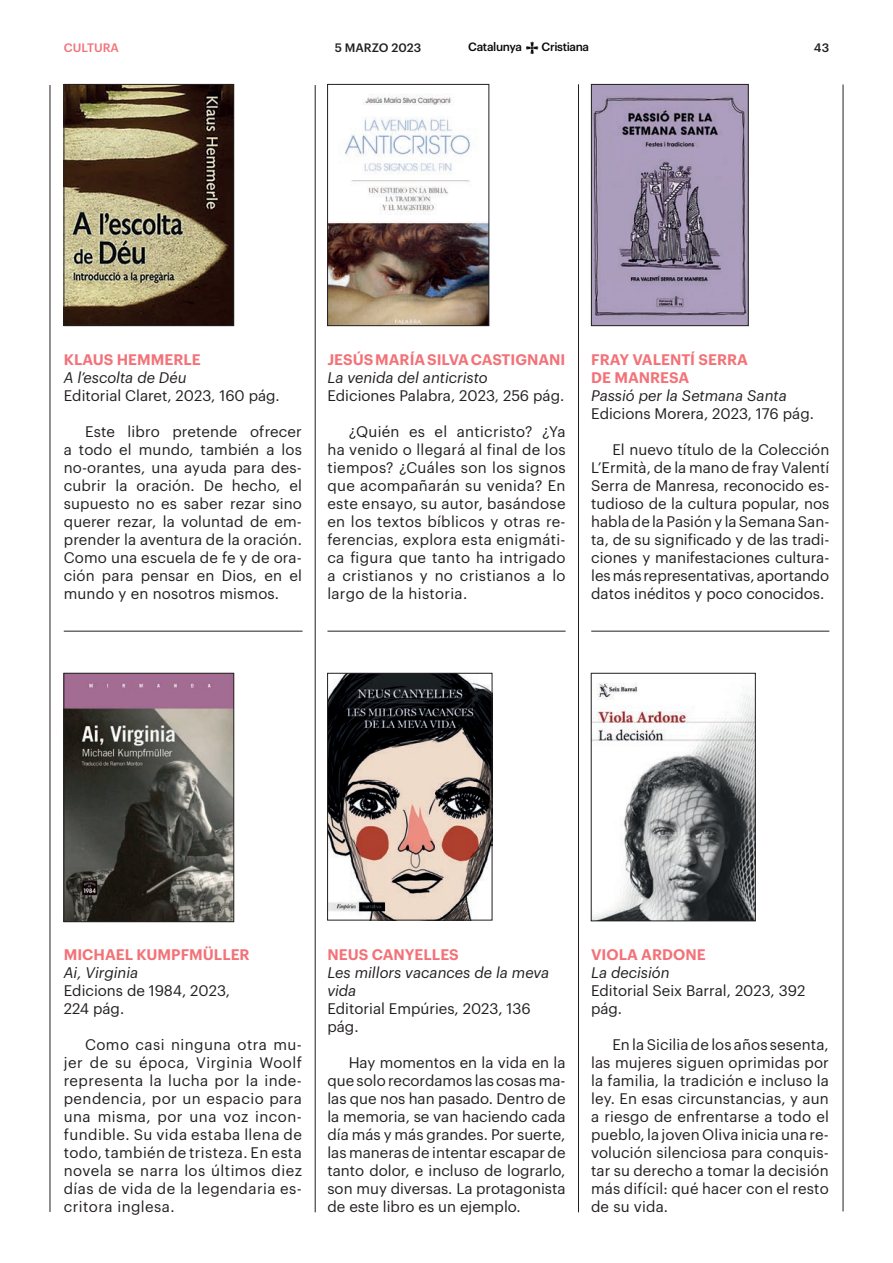
<style>
.page{position:relative;width:893px;height:1263px;background:#fff}
.page>*{position:absolute;margin:0;border:0;box-sizing:border-box;transform-origin:0 0}
.t1{font:15px/18px "Graphik";letter-spacing:.005em;color:#231f20;text-align:justify}
.t2{font:italic 15px/18px "Graphik";color:#231f20}
.t3{font:600 15px/18px "Graphik";color:#f27278}
.t4{font:500 12px "Graphik";color:#231f20}
.t5{font:500 12px "Graphik";color:#f27278}
.t6{font:500 11.85px "Graphik";letter-spacing:-.03em;color:#07090c}
</style>
<div class="page">
<svg style="left:526px;top:42px;width:12px;height:12px"></svg>
<hr style="left:843px;top:85px;width:1px;height:1126px;background:#231f20">
<hr style="left:50px;top:85px;width:1px;height:1127px;background:#231f20">
<hr style="left:64px;top:631px;width:239px;height:1px;background:#231f20">
<hr style="left:327px;top:631px;width:239px;height:1px;background:#231f20">
<hr style="left:315px;top:85px;width:1px;height:1127px;background:#231f20">
<hr style="left:591px;top:631px;width:238px;height:1px;background:#231f20">
<img style="left:593px;top:683px;width:160px;height:236px">
<div style="left:591px;top:673px;width:164px;height:248px;border:1px solid #231f20"></div>
<img style="left:66px;top:675px;width:166px;height:245px">
<div style="left:64px;top:673px;width:170px;height:249px;border:1px solid #231f20"></div>
<img style="left:329px;top:675px;width:161px;height:243px">
<div style="left:327px;top:673px;width:165px;height:247px;border:1px solid #231f20"></div>
<hr style="left:578px;top:84px;width:1px;height:1128px;background:#231f20">
<img style="left:66px;top:86px;width:166px;height:238px">
<div style="left:64px;top:84px;width:170px;height:242px;border:1px solid #231f20"></div>
<img style="left:593px;top:86px;width:153px;height:238px">
<div style="left:591px;top:84px;width:157px;height:242px;border:1px solid #231f20"></div>
<img style="left:329px;top:94px;width:158px;height:230px">
<div style="left:327px;top:84px;width:162px;height:242px;border:1px solid #231f20"></div>
<p class="t5" style="left:64px;top:39px;width:57px">CULTURA</p>
<p class="t4" style="left:335px;top:38px;width:88px">5 MARZO 2023</p>
<p class="t6" style="left:468px;top:38px;width:55px">Catalunya</p>
<p class="t6" style="left:542px;top:38px;width:49px">Cristiana</p>
<p class="t4" style="left:814px;top:38px;width:17px">43</p>
<p class="t3" style="left:64px;top:349px;width:139px">KLAUS HEMMERLE</p>
<p class="t2" style="left:64px;top:367px;width:124px">A l’escolta de Déu</p>
<p class="t1" style="left:64px;top:385px;width:218px">Editorial Claret, 2023, 160 pág.</p>
<p class="t1" style="left:64px;top:421px;width:240px;text-indent:21px">Este libro pretende ofrecer a todo el mundo, también a los no-orantes, una ayuda para des&shy;cubrir la oración. De hecho, el supuesto no es saber rezar sino querer rezar, la voluntad de em&shy;prender la aventura de la oración.<br>Como una escuela de fe y de ora&shy;ción para pensar en Dios, en el mundo y en nosotros mismos.</p>
<p class="t3" style="left:327px;top:349px;width:240px">JESÚS MARÍA SILVA CASTIGNANI</p>
<p class="t2" style="left:327px;top:367px;width:162px">La venida del anticristo</p>
<p class="t1" style="left:327px;top:385px;width:238px">Ediciones Palabra, 2023, 256 pág.</p>
<p class="t1" style="left:327px;top:421px;width:240px;text-indent:21px">¿Quién es el anticristo? ¿Ya ha venido o llegará al final de los tiempos? ¿Cuáles son los signos que acompañarán su venida? En este ensayo, su autor, basándose en los textos bíblicos y otras re&shy;ferencias, explora esta enigmáti&shy;ca figura que tanto ha intrigado a cristianos y no cristianos a lo largo de la historia.</p>
<p class="t3" style="left:591px;top:349px;width:158px">FRAY VALENTÍ SERRA<br>DE MANRESA</p>
<p class="t2" style="left:591px;top:385px;width:197px">Passió per la Setmana Santa</p>
<p class="t1" style="left:591px;top:403px;width:224px">Edicions Morera, 2023, 176 pág.</p>
<p class="t1" style="left:591px;top:439px;width:240px;text-indent:21px">El nuevo título de la Colección L’Ermità, de la mano de fray Valentí Serra de Manresa, reconocido es&shy;tudioso de la cultura popular, nos habla de la Pasión y la Semana San&shy;ta, de su significado y de las tradi&shy;ciones y manifestaciones cultura&shy;les más representativas, aportando datos inéditos y poco conocidos.</p>
<p class="t3" style="left:64px;top:944px;width:187px">MICHAEL KUMPFMÜLLER</p>
<p class="t2" style="left:64px;top:962px;width:76px">Ai, Virginia</p>
<p class="t1" style="left:64px;top:980px;width:168px">Edicions de 1984, 2023,<br>224 pág.</p>
<p class="t1" style="left:64px;top:1034px;width:240px;text-indent:21px">Como casi ninguna otra mu&shy;jer de su época, Virginia Woolf representa la lucha por la inde&shy;pendencia, por un espacio para una misma, por una voz incon&shy;fundible. Su vida estaba llena de todo, también de tristeza. En esta novela se narra los últimos diez días de vida de la legendaria es&shy;critora inglesa.</p>
<p class="t3" style="left:327px;top:944px;width:133px">NEUS CANYELLES</p>
<p class="t2" style="left:327px;top:962px;width:223px">Les millors vacances de la meva vida</p>
<p class="t1" style="left:327px;top:998px;width:205px">Editorial Empúries, 2023, 136 pág.</p>
<p class="t1" style="left:327px;top:1052px;width:240px;text-indent:21px">Hay momentos en la vida en la que solo recordamos las cosas ma&shy;las que nos han pasado. Dentro de la memoria, se van haciendo cada día más y más grandes. Por suerte, las maneras de intentar escapar de tanto dolor, e incluso de lograrlo, son muy diversas. La protagonista de este libro es un ejemplo.</p>
<p class="t3" style="left:591px;top:944px;width:116px">VIOLA ARDONE</p>
<p class="t2" style="left:591px;top:962px;width:80px">La decisión</p>
<p class="t1" style="left:591px;top:980px;width:216px">Editorial Seix Barral, 2023, 392 pág.</p>
<p class="t1" style="left:591px;top:1034px;width:239px;text-indent:21px">En la Sicilia de los años sesenta, las mujeres siguen oprimidas por la familia, la tradición e incluso la ley. En esas circunstancias, y aun a riesgo de enfrentarse a todo el pueblo, la joven Oliva inicia una re&shy;volución silenciosa para conquis&shy;tar su derecho a tomar la decisión más difícil: qué hacer con el resto de su vida.</p>
</div>
